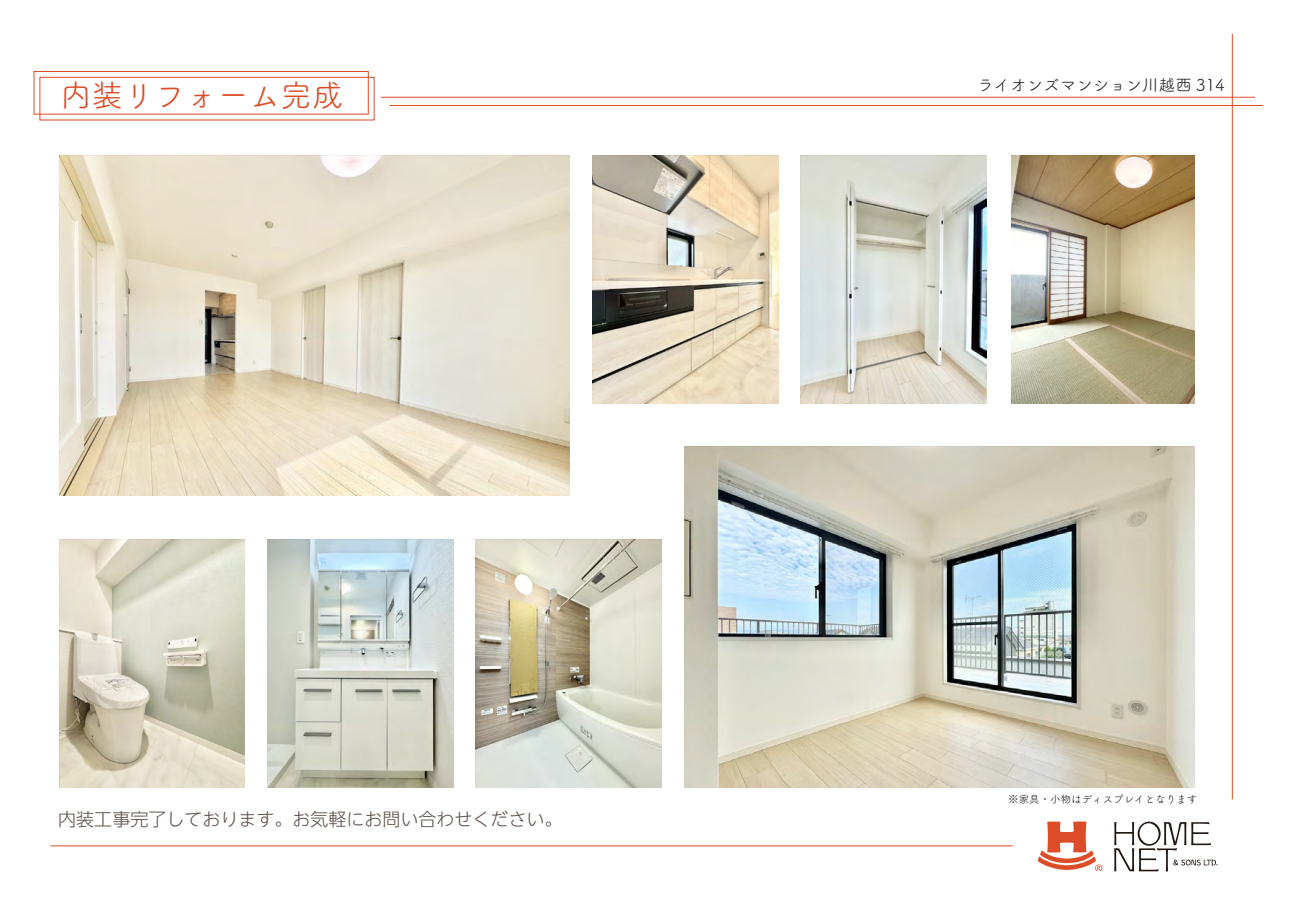
<style>
.page{position:relative;width:1289px;height:919px;background:#fff}
.page>*{position:absolute;margin:0;border:0;box-sizing:border-box;transform-origin:0 0}
.t1{font:31.5px "Tsuku A Rd Gothic Std R";color:#dc4c27}
.t2{font:300 18px "UD Shin Go NT Pro";color:#5c504c}
.t3{font:16.5px "Tsuku A Rd Gothic Std R";color:#231f20}
.t4{font:10.5px "Tsuku A Rd Gothic Std R";color:#231f20}
</style>
<div class="page">
<hr style="left:381px;top:97px;width:873px;height:1px;background:#dc4c27">
<hr style="left:389px;top:105px;width:874px;height:1px;background:#dc4c27">
<hr style="left:51px;top:845px;width:961px;height:1px;background:#dc4c27">
<div style="left:34px;top:71px;width:334px;height:43px;border:1px solid #dc4c27"></div>
<div style="left:39px;top:77px;width:335px;height:43px;border:1px solid #dc4c27"></div>
<svg style="left:1037px;top:821px;width:65px;height:50px"></svg>
<svg style="left:1114px;top:821px;width:103px;height:50px"></svg>
<hr style="left:1231px;top:34px;width:1px;height:765px;background:#dc4c27">
<img style="left:1011px;top:155px;width:183px;height:248px">
<img style="left:59px;top:155px;width:510px;height:340px">
<img style="left:684px;top:447px;width:510px;height:340px">
<img style="left:592px;top:155px;width:186px;height:248px">
<img style="left:476px;top:539px;width:186px;height:248px">
<img style="left:267px;top:539px;width:186px;height:248px">
<img style="left:800px;top:155px;width:186px;height:249px">
<img style="left:59px;top:539px;width:186px;height:248px">
<h1 class="t1" style="left:60px;top:71px;width:285px">内装リフォーム完成</h1>
<p class="t2" style="left:58px;top:804px;width:506px">内装工事完了しております。お気軽にお問い合わせください。</p>
<p class="t3" style="left:977px;top:72px;width:249px">ライオンズマンション川越西 314</p>
<p class="t4" style="left:1008px;top:790px;width:190px">※家具・小物はディスプレイとなります</p>
</div>
